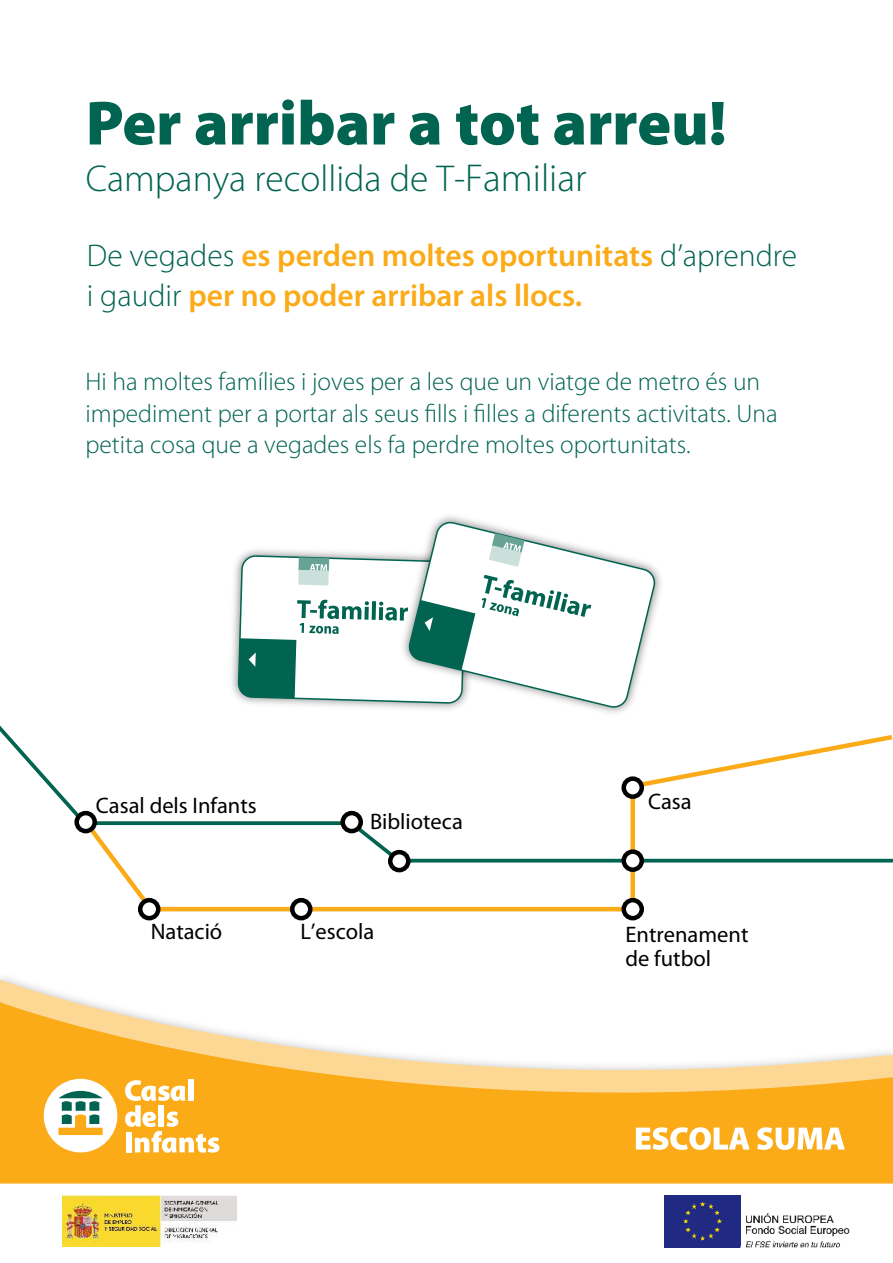
<style>
.page{position:relative;width:893px;height:1263px;background:#fff}
.page>*{position:absolute;margin:0;border:0;box-sizing:border-box;transform-origin:0 0}
.t1{font:900 63px "Myriad Pro";color:#006450}
.t2{font:300 37.5px "Myriad Pro";color:#006450}
.t3{font:600 31.5px/40.5px "Myriad Pro";color:#fbab18}
.t4{font:300 25.5px/31.5px "Myriad Pro";color:#006450}
.t5{font:22.5px/24px "Myriad Pro";color:#000}
.s1{font-size:39px}
.s2{font-weight:300;color:#006450}
</style>
<div class="page">
<svg style="left:0;top:980px;width:88px;height:22px"></svg>
<svg style="left:0;top:1002px;width:893px;height:181px;fill:#fbab18"></svg>
<div style="left:188px;top:1079px;width:5px;height:21px;background:#fff"></div>
<svg style="left:125px;top:1080px;width:94px;height:73px"></svg>
<div style="left:126px;top:1132px;width:5px;height:20px;background:#fff"></div>
<div style="left:44px;top:1079px;width:73px;height:73px;background:#fff;border-radius:50%"></div>
<svg style="left:58px;top:1091px;width:45px;height:44px"></svg>
<svg style="left:636px;top:1127px;width:114px;height:23px"></svg>
<svg style="left:757px;top:1127px;width:88px;height:23px"></svg>
<svg style="left:114px;top:864px;width:530px;height:50px"></svg>
<svg style="left:0;top:725px;width:893px;height:139px"></svg>
<div style="left:77px;top:813px;width:18px;height:18px;background:#fff;border-radius:50%"></div>
<div style="left:74px;top:811px;width:23px;height:22px;border:5px solid #000;border-radius:50%"></div>
<div style="left:343px;top:813px;width:18px;height:18px;background:#fff;border-radius:50%"></div>
<div style="left:340px;top:811px;width:23px;height:22px;border:5px solid #000;border-radius:50%"></div>
<div style="left:390px;top:852px;width:18px;height:18px;background:#fff;border-radius:50%"></div>
<div style="left:388px;top:850px;width:22px;height:22px;border:5px solid #000;border-radius:50%"></div>
<div style="left:624px;top:852px;width:18px;height:18px;background:#fff;border-radius:50%"></div>
<div style="left:621px;top:849px;width:23px;height:23px;border:5px solid #000;border-radius:50%"></div>
<div style="left:140px;top:900px;width:18px;height:18px;background:#fff;border-radius:50%"></div>
<div style="left:138px;top:898px;width:22px;height:22px;border:5px solid #000;border-radius:50%"></div>
<div style="left:292px;top:900px;width:18px;height:18px;background:#fff;border-radius:50%"></div>
<div style="left:290px;top:898px;width:22px;height:22px;border:5px solid #000;border-radius:50%"></div>
<div style="left:624px;top:900px;width:18px;height:18px;background:#fff;border-radius:50%"></div>
<div style="left:621px;top:898px;width:23px;height:22px;border:5px solid #000;border-radius:50%"></div>
<div style="left:624px;top:779px;width:18px;height:18px;background:#fff;border-radius:50%"></div>
<div style="left:621px;top:776px;width:23px;height:23px;border:5px solid #000;border-radius:50%"></div>
<img style="left:232px;top:549px;width:164px;height:159px">
<img style="left:396px;top:516px;width:265px;height:197px">
<svg style="left:408px;top:521px;width:248px;height:187px"></svg>
<svg style="left:238px;top:556px;width:237px;height:148px"></svg>
<svg style="left:482px;top:533px;width:109px;height:84px"></svg>
<img style="left:62px;top:1195px;width:175px;height:51px">
<img style="left:664px;top:1195px;width:186px;height:52px">
<hr style="left:664px;top:1245px;width:76px;height:2px;background:#202a83">
<h1 class="t1" style="left:86px;top:99px;width:642px">Per arribar a tot arreu!</h1>
<h2 class="t2" style="left:86px;top:164px;width:502px">Campanya recollida de T-<span class="s1">Familiar</span></h2>
<p class="t3" style="left:87px;top:238px;width:712px"><span class="s2">De vegades</span> es perden moltes oportunitats <span class="s2">d’aprendre i gaudir</span> per no poder arribar als llocs.</p>
<p class="t4" style="left:86px;top:368px;width:694px">Hi ha moltes famílies i joves per a les que un viatge de metro és un impediment per a portar als seus fills i filles a diferents activitats. Una petita cosa que a vegades els fa perdre moltes oportunitats.</p>
<p class="t5" style="left:96px;top:793px;width:162px">Casal dels Infants</p>
<p class="t5" style="left:151px;top:919px;width:73px">Natació</p>
<p class="t5" style="left:370px;top:809px;width:94px">Biblioteca</p>
<p class="t5" style="left:300px;top:919px;width:76px">L’escola</p>
<p class="t5" style="left:648px;top:789px;width:45px">Casa</p>
<p class="t5" style="left:625px;top:922px;width:124px">Entrenament de futbol</p>
</div>
